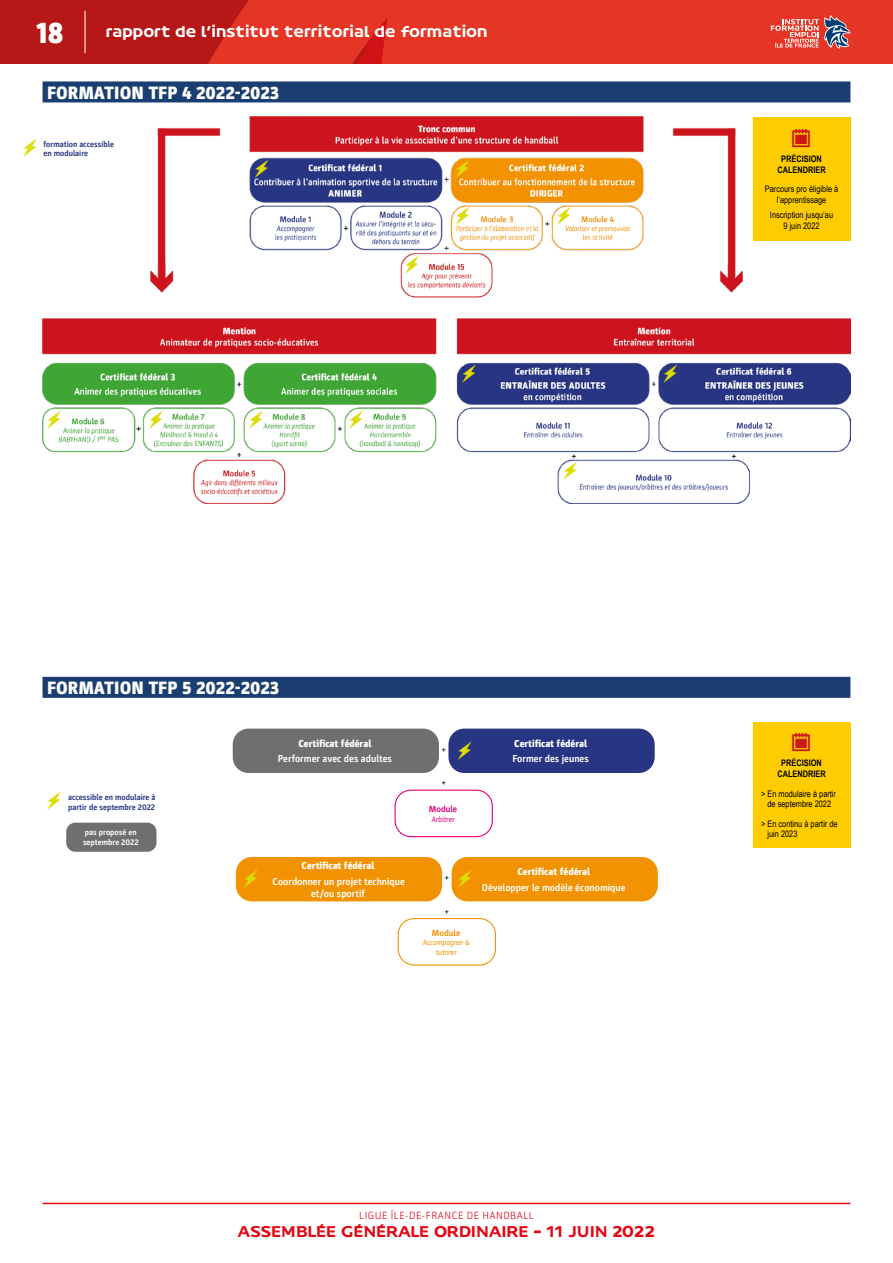
<style>
.page{position:relative;width:893px;height:1263px;background:#fff}
.page>*{position:absolute;margin:0;border:0;box-sizing:border-box;transform-origin:0 0}
.t1{font:900 30px "Parka";color:#fff}
.t2{font:900 18px "Parka";color:#fff}
.t3{font:15px "FF Hand V";color:#fff}
.t4{font:15px "FF Hand V";color:#e30613}
.t5{font:300 10.5px "Parka";letter-spacing:.05em;color:#e30613}
.t6{font:700 10.05px/12.1px "Parka";color:#fff;text-align:center}
.t7{font:900 10.05px "Parka";color:#fff}
.t8{font:10.05px "Parka";color:#000}
.t9{font:9px/10.8px "Arial Narrow";color:#000;text-align:center}
.t10{font:700 9px/10.8px "Arial Narrow";color:#000;text-align:center}
.t11{font:700 9px "Parka";color:#f39200}
.t12{font:700 9px "Parka";color:#e6007d}
.t13{font:700 8.25px/9.9px "Parka";color:#283583}
.t14{font:700 8.25px/9.9px "Parka";color:#fff}
.t15{font:italic 7.8px/9.4px "Parka";color:#f39200;text-align:center}
.t16{font:italic 7.8px "Parka";color:#e6007d}
</style>
<div class="page">
<hr style="left:43px;top:1203px;width:807px;height:1px;background:#e30613">
<svg style="left:0;top:0;width:893px;height:15px;background:#d82d20"></svg>
<hr style="left:85px;top:11px;width:1px;height:42px;background:#fff">
<svg style="left:0;top:15px;width:893px;height:49px;background:#d73024"></svg>
<div style="left:43px;top:81px;width:807px;height:21px;background:#1a3e71"></div>
<div style="left:43px;top:677px;width:807px;height:21px;background:#1a3e71"></div>
<img style="left:43px;top:117px;width:807px;height:386px">
<div style="left:42px;top:134px;width:86px;height:29px;background:#fff"></div>
<div style="left:66px;top:823px;width:90px;height:29px;background:#706f6f;border-radius:9px"></div>
<div style="left:753px;top:117px;width:97px;height:123px;background:#fc0"></div>
<div style="left:753px;top:722px;width:97px;height:126px;background:#fc0"></div>
<div style="left:233px;top:729px;width:206px;height:44px;background:#706f6f;border-radius:16px"></div>
<div style="left:448px;top:729px;width:207px;height:44px;background:#283583;border-radius:16px"></div>
<div style="left:452px;top:857px;width:206px;height:44px;background:#f39200;border-radius:16px"></div>
<div style="left:236px;top:857px;width:206px;height:44px;background:#f39200;border-radius:16px"></div>
<div style="left:398px;top:918px;width:98px;height:47px;border:1px solid #f39200;border-radius:16px"></div>
<div style="left:395px;top:790px;width:98px;height:47px;border:1px solid #e6007d;border-radius:16px"></div>
<svg style="left:456px;top:160px;width:14px;height:18px"></svg>
<svg style="left:405px;top:256px;width:14px;height:18px"></svg>
<svg style="left:456px;top:207px;width:14px;height:18px"></svg>
<svg style="left:557px;top:207px;width:14px;height:18px"></svg>
<svg style="left:255px;top:160px;width:14px;height:18px"></svg>
<svg style="left:47px;top:410px;width:14px;height:18px"></svg>
<svg style="left:149px;top:410px;width:14px;height:18px"></svg>
<svg style="left:249px;top:410px;width:14px;height:18px"></svg>
<svg style="left:349px;top:410px;width:14px;height:18px"></svg>
<svg style="left:462px;top:365px;width:14px;height:18px"></svg>
<svg style="left:663px;top:365px;width:14px;height:18px"></svg>
<svg style="left:564px;top:461px;width:13px;height:19px"></svg>
<h1 class="t1" style="left:36px;top:16px;width:29px">18</h1>
<h3 class="t3" style="left:106px;top:22px;width:383px">rapport de l’institut territorial de formation</h3>
<h2 class="t2" style="left:47px;top:82px;width:234px">FORMATION TFP 4 2022-2023</h2>
<p class="t13" style="left:43px;top:139px;width:72px">formation accessible en modulaire</p>
<p class="t10" style="left:777px;top:153px;width:50px">PRÉCISION<br>CALENDRIER</p>
<p class="t9" style="left:765px;top:183px;width:75px">Parcours pro éligible à l’apprentissage</p>
<p class="t9" style="left:770px;top:209px;width:65px">Inscription jusqu’au<br>9 juin 2022</p>
<h2 class="t2" style="left:47px;top:678px;width:234px">FORMATION TFP 5 2022-2023</h2>
<p class="t13" style="left:68px;top:792px;width:89px">accessible en modulaire à partir de septembre 2022</p>
<p class="t14" style="left:83px;top:828px;width:57px">pas proposé en septembre 2022</p>
<p class="t7" style="left:298px;top:738px;width:74px">Certificat fédéral</p>
<p class="t6" style="left:278px;top:753px;width:116px">Performer avec des adultes</p>
<p class="t7" style="left:302px;top:860px;width:74px">Certificat fédéral</p>
<p class="t6" style="left:273px;top:875px;width:134px">Coordonner un projet technique et/ou sportif</p>
<p class="t8" style="left:441px;top:744px;width:6px">+</p>
<p class="t8" style="left:441px;top:777px;width:6px">+</p>
<p class="t12" style="left:429px;top:804px;width:30px">Module</p>
<p class="t16" style="left:431px;top:814px;width:25px">Arbitrer</p>
<p class="t7" style="left:514px;top:738px;width:74px">Certificat fédéral</p>
<p class="t6" style="left:512px;top:753px;width:78px">Former des jeunes</p>
<p class="t8" style="left:444px;top:872px;width:6px">+</p>
<p class="t8" style="left:444px;top:905px;width:6px">+</p>
<p class="t11" style="left:432px;top:928px;width:30px">Module</p>
<p class="t15" style="left:423px;top:938px;width:48px">Accompagner &amp; tutorer</p>
<p class="t7" style="left:517px;top:866px;width:74px">Certificat fédéral</p>
<p class="t6" style="left:482px;top:881px;width:145px">Développer le modèle économique</p>
<p class="t5" style="left:359px;top:1210px;width:176px">LIGUE ÎLE-DE-FRANCE DE HANDBALL</p>
<h3 class="t4" style="left:237px;top:1222px;width:419px">ASSEMBLÉE GÉNÉRALE ORDINAIRE – 11 JUIN 2022</h3>
<p class="t10" style="left:777px;top:757px;width:50px">PRÉCISION<br>CALENDRIER</p>
<p class="t9" style="left:761px;top:788px;width:76px">&gt; En modulaire à partir de septembre 2022</p>
<p class="t9" style="left:767px;top:818px;width:72px;text-align:left;text-indent:-6px">&gt; En continu à partir de juin 2023</p>
</div>
